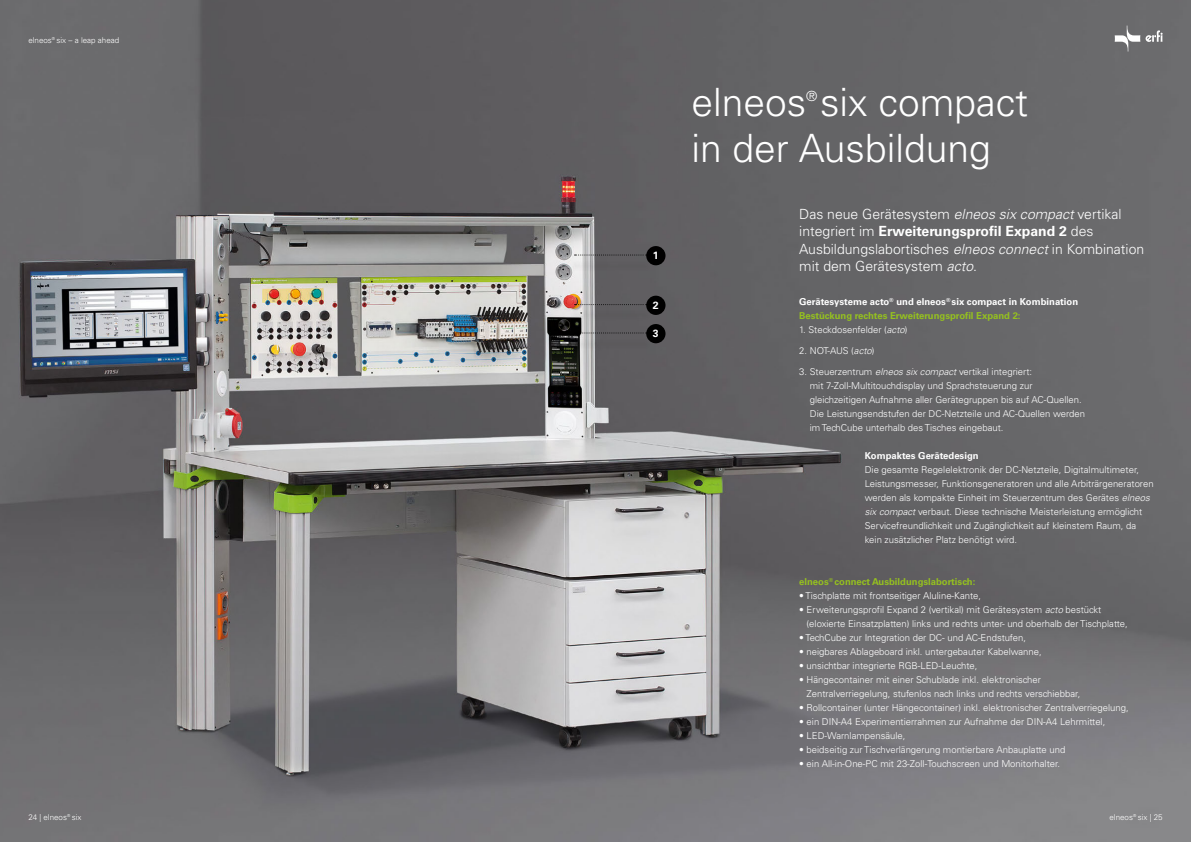
<style>
.page{position:relative;width:1191px;height:842px;background:#fff}
.page>*{position:absolute;margin:0;border:0;box-sizing:border-box;transform-origin:0 0}
.t1{font:300 39px "Univers LT Std";color:#fff}
.t2{font:300 14px/17.5px "Univers LT Std";color:#fff}
.t3{font:700 10.5px "Univers LT Std";color:#fff}
.t4{font:300 9.5px/14px "Univers LT Std";color:#fff}
.t5{font:700 9.5px/14px "Univers LT Std";color:#fff}
.t6{font:700 9.5px "Univers LT Std";color:#95c11f}
.t7{font:300 8px "Univers LT Std";color:#fff}
.s1{font-style:italic}
.s2{font-weight:700}
.s3{color:#95c11f}
</style>
<div class="page">
<img style="left:0;top:0;width:595px;height:842px">
<div style="left:569px;top:337px;width:26px;height:11px;background:#000;opacity:.75"></div>
<div style="left:569px;top:309px;width:26px;height:11px;background:#000;opacity:.75"></div>
<div style="left:569px;top:259px;width:26px;height:12px;background:#000;opacity:.75"></div>
<svg style="left:595px;top:0;width:596px;height:842px;background:#706f71"></svg>
<div style="left:646px;top:324px;width:19px;height:19px;background:#000;border-radius:50%"></div>
<div style="left:595px;top:337px;width:56px;height:11px;background:#5d5b5e"></div>
<svg style="left:574px;top:332px;width:73px;height:1px"></svg>
<div style="left:646px;top:296px;width:19px;height:19px;background:#000;border-radius:50%"></div>
<div style="left:595px;top:309px;width:56px;height:11px;background:#5d5b5e"></div>
<svg style="left:574px;top:304px;width:72px;height:1px"></svg>
<div style="left:646px;top:246px;width:19px;height:19px;background:#000;border-radius:50%"></div>
<div style="left:595px;top:259px;width:56px;height:12px;background:#5e5c5f"></div>
<svg style="left:574px;top:255px;width:73px;height:1px"></svg>
<svg style="left:1114px;top:26px;width:48px;height:26px"></svg>
<p class="t7" style="left:28px;top:35px;width:92px">elneos<sup>®</sup> six – a leap ahead</p>
<p class="t7" style="left:28px;top:812px;width:55px">24 | elneos<sup>®</sup> six</p>
<p class="t3" style="left:653px;top:249px;width:7px">1</p>
<p class="t3" style="left:653px;top:299px;width:7px">2</p>
<p class="t3" style="left:653px;top:327px;width:7px">3</p>
<h1 class="t1" style="left:691px;top:79px;width:338px">elneos six compact</h1>
<h2 class="t2" style="left:806px;top:87px;width:13px">®</h2>
<h1 class="t1" style="left:691px;top:124px;width:301px">in der Ausbildung</h1>
<h2 class="t2" style="left:799px;top:205px;width:346px">Das neue Gerätesystem <span class="s1">elneos six compact</span> vertikal integriert im <span class="s2">Erweiterungsprofil Expand 2</span> des Ausbildungslabortisches <span class="s1">elneos connect</span> in Kombination mit dem Gerätesystem <span class="s1">acto</span>.</h2>
<p class="t5" style="left:799px;top:295px;width:280px">Gerätesysteme acto<sup>®</sup> und elneos<sup>®</sup> six compact in Kombination<br><span class="s3">Bestückung rechtes Erweiterungsprofil Expand 2:</span></p>
<p class="t4" style="left:799px;top:323px;width:110px">1. Steckdosenfelder (<span class="s1">acto</span>)</p>
<p class="t4" style="left:799px;top:344px;width:77px">2. NOT-AUS (<span class="s1">acto</span>)</p>
<p class="t4" style="left:810px;top:365px;width:277px;text-indent:-11px">3. Steuerzentrum <span class="s1">elneos six compact</span> vertikal integriert:<br>mit 7-Zoll-Multitouchdisplay und Sprachsteuerung zur gleichzeitigen Aufnahme aller Gerätegruppen bis auf AC-Quellen.<br>Die Leistungsendstufen der DC-Netzteile und AC-Quellen werden im TechCube unterhalb des Tisches eingebaut.</p>
<p class="t5" style="left:864px;top:449px;width:115px">Kompaktes Gerätedesign</p>
<p class="t4" style="left:864px;top:463px;width:290px">Die gesamte Regelelektronik der DC-Netzteile, Digitalmultimeter, Leistungsmesser, Funktionsgeneratoren und alle Arbiträrgeneratoren werden als kompakte Einheit im Steuerzentrum des Gerätes <span class="s1">elneos six compact</span> verbaut. Diese technische Meisterleistung ermöglicht Servicefreundlichkeit und Zugänglichkeit auf kleinstem Raum, da kein zusätzlicher Platz benötigt wird.</p>
<p class="t6" style="left:799px;top:576px;width:178px">elneos<sup>®</sup> connect Ausbildungslabortisch:</p>
<p class="t4" style="left:799px;top:589px;width:183px">• Tischplatte mit frontseitiger Aluline-Kante,</p>
<p class="t4" style="left:806px;top:603px;width:323px;text-indent:-7px">• Erweiterungsprofil Expand 2 (vertikal) mit Gerätesystem <span class="s1">acto</span> bestückt (eloxierte Einsatzplatten) links und rechts unter- und oberhalb der Tischplatte,</p>
<p class="t4" style="left:799px;top:631px;width:228px">• TechCube zur Integration der DC- und AC-Endstufen,</p>
<p class="t4" style="left:799px;top:645px;width:244px">• neigbares Ablageboard inkl. untergebauter Kabelwanne,</p>
<p class="t4" style="left:799px;top:659px;width:180px">• unsichtbar integrierte RGB-LED-Leuchte,</p>
<p class="t4" style="left:806px;top:673px;width:275px;text-indent:-7px">• Hängecontainer mit einer Schublade inkl. elektronischer<br>Zentralverriegelung, stufenlos nach links und rechts verschiebbar,</p>
<p class="t4" style="left:799px;top:701px;width:331px">• Rollcontainer (unter Hängecontainer) inkl. elektronischer Zentralverriegelung,</p>
<p class="t4" style="left:799px;top:715px;width:308px">• ein DIN-A4 Experimentierrahmen zur Aufnahme der DIN-A4 Lehrmittel,</p>
<p class="t4" style="left:799px;top:729px;width:108px">• LED-Warnlampensäule,</p>
<p class="t4" style="left:799px;top:743px;width:267px">• beidseitig zur Tischverlängerung montierbare Anbauplatte und</p>
<p class="t4" style="left:799px;top:757px;width:262px">• ein All-in-One-PC mit 23-Zoll-Touchscreen und Monitorhalter.</p>
<p class="t7" style="left:1109px;top:812px;width:55px">elneos<sup>®</sup> six | 25</p>
</div>
